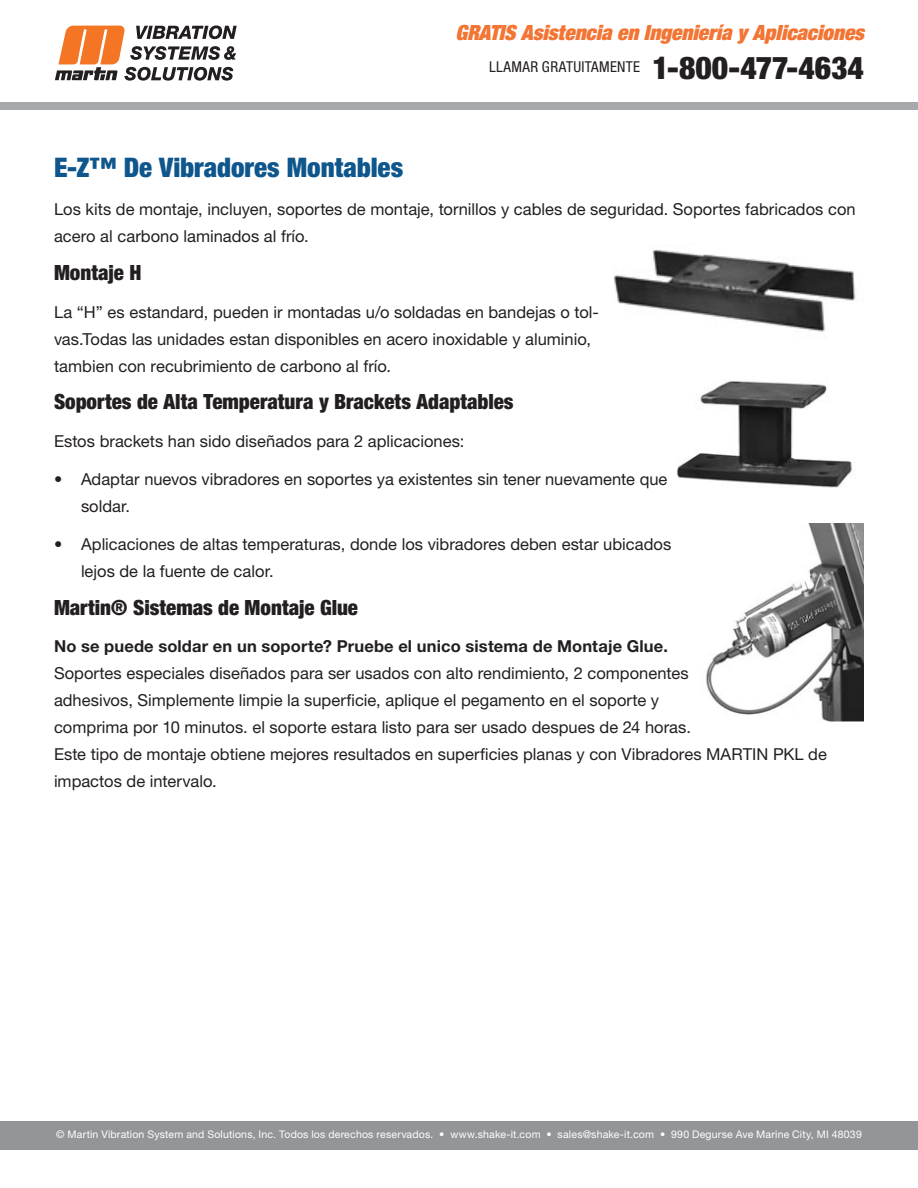
<style>
.page{position:relative;width:918px;height:1188px;background:#fff}
.page>*{position:absolute;margin:0;border:0;box-sizing:border-box;transform-origin:0 0}
.t1{font:900 condensed 27px "Helvetica Neue LT Std";color:#0e568c}
.t2{font:900 condensed 21px "Helvetica Neue LT Std";color:#231f20}
.t3{font:italic 900 condensed 21px "Helvetica Neue LT Std";color:#f37534}
.t4{font:16.5px/27px "Helvetica Neue LT Std";color:#231f20}
.t5{font:condensed 15px "Helvetica Neue LT Std";letter-spacing:.025em;color:#231f20}
.t6{font:10.5px "Helvetica Neue LT Std";letter-spacing:.02em;color:#fff}
.s1{font-weight:900;font-size:31.5px}
.s2{font-weight:700}
</style>
<div class="page">
<div style="left:1px;top:102px;width:917px;height:8px;background:#a8a9ad"></div>
<div style="left:0;top:1121px;width:918px;height:28px;background:#939598"></div>
<svg style="left:55px;top:25px;width:182px;height:56px"></svg>
<img style="left:614px;top:250px;width:242px;height:82px">
<img style="left:677px;top:380px;width:175px;height:108px">
<img style="left:706px;top:523px;width:158px;height:198px">
<p class="t3" style="left:455px;top:20px;width:410px">GRATIS Asistencia en Ingeniería y Aplicaciones</p>
<p class="t5" style="left:489px;top:58px;width:376px">LLAMAR GRATUITAMENTE <span class="s1">1-800-477-4634</span></p>
<p class="t1" style="left:54px;top:151px;width:351px">E-Z™ De Vibradores Montables</p>
<p class="t4" style="left:54px;top:195px;width:803px">Los kits de montaje, incluyen, soportes de montaje, tornillos y cables de seguridad. Soportes fabricados con acero al carbono laminados al frío.</p>
<p class="t2" style="left:54px;top:259px;width:89px">Montaje H</p>
<p class="t4" style="left:54px;top:298px;width:547px">La “H” es estandard, pueden ir montadas u/o soldadas en bandejas o tol&shy;vas.Todas las unidades estan disponibles en acero inoxidable y aluminio, tambien con recubrimiento de carbono al frío.</p>
<p class="t2" style="left:54px;top:389px;width:461px">Soportes de Alta Temperatura y Brackets Adaptables</p>
<p class="t4" style="left:54px;top:428px;width:412px">Estos brackets han sido diseñados para 2 aplicaciones:</p>
<p class="t4" style="left:81px;top:465px;width:588px;text-indent:-27px">• Adaptar nuevos vibradores en soportes ya existentes sin tener nuevamente que soldar.</p>
<p class="t4" style="left:81px;top:530px;width:592px;text-indent:-27px">• Aplicaciones de altas temperaturas, donde los vibradores deben estar ubicados lejos de la fuente de calor.</p>
<p class="t2" style="left:54px;top:594px;width:306px">Martin® Sistemas de Montaje Glue</p>
<p class="t4" style="left:54px;top:633px;width:774px"><span class="s2">No se puede soldar en un soporte? Pruebe el unico sistema de Montaje Glue.<br></span>Soportes especiales diseñados para ser usados con alto rendimiento, 2 componentes<br>adhesivos, Simplemente limpie la superficie, aplique el pegamento en el soporte y<br>comprima por 10 minutos. el soporte estara listo para ser usado despues de 24 horas.<br>Este tipo de montaje obtiene mejores resultados en superficies planas y con Vibradores MARTIN PKL de impactos de intervalo.</p>
<p class="t6" style="left:56px;top:1129px;width:807px">© Martin Vibration System and Solutions, Inc. Todos los derechos reservados. • www.shake-it.com • sales@shake-it.com • 990 Degurse Ave Marine City, MI 48039</p>
</div>
